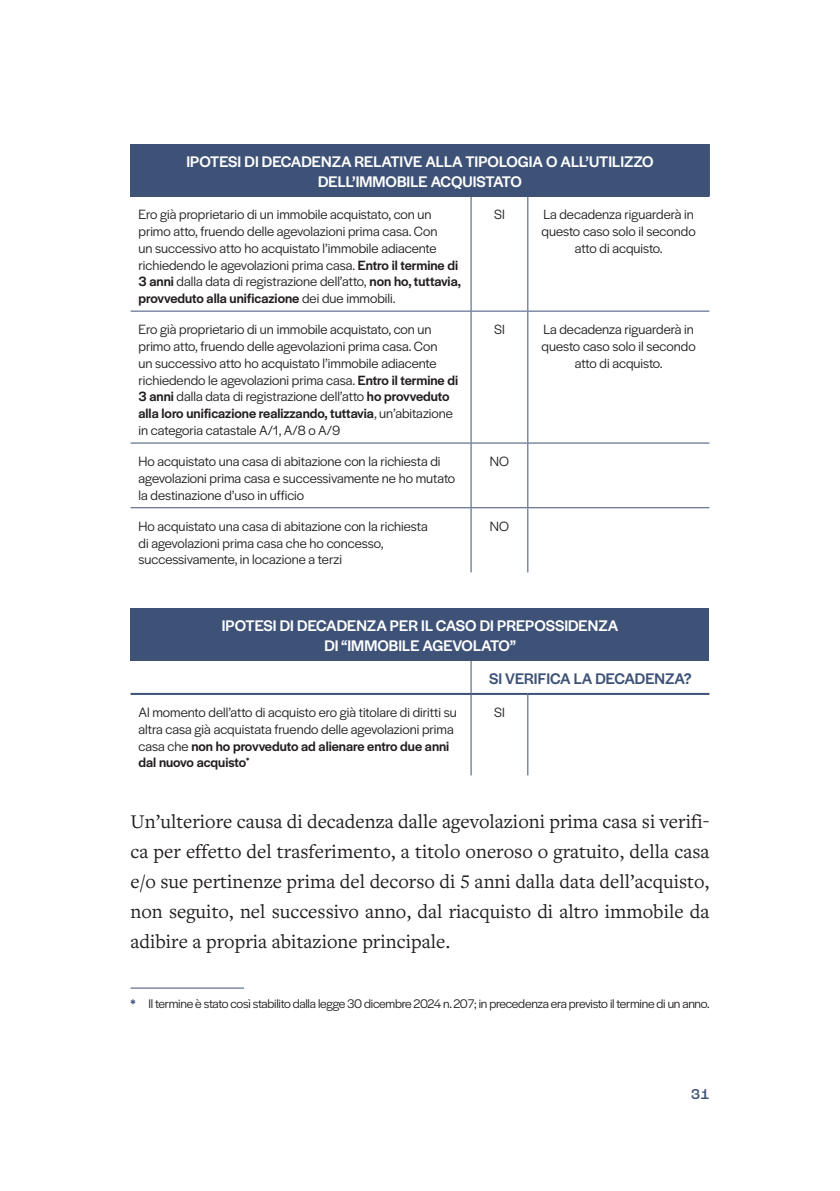
<style>
.page{position:relative;width:840px;height:1191px;background:#fff}
.page>*{position:absolute;margin:0;border:0;box-sizing:border-box;transform-origin:0 0}
.t1{font:20.2px/30px "Freight Text Pro";color:#231f20;text-align:justify}
.t2{font:500 16px/19.2px "Halyard Display";color:#fff;text-align:center}
.t3{font:500 16px "Halyard Display";color:#3e5278}
.t4{font:500 15px "Roc Grotesk";color:#3e5278}
.t5{font:14px/16.8px "Halyard Display";color:#231f20}
.t6{font:13px "Halyard Display";letter-spacing:-.02em;color:#231f20}
.s1{font-weight:500}
.s2{font-weight:600;color:#3e5278}
</style>
<div class="page">
<div style="left:130px;top:144px;width:579px;height:52px;background:#3e5278"></div>
<hr style="left:527px;top:196px;width:1px;height:115px;background:#3e5278">
<hr style="left:527px;top:312px;width:1px;height:130px;background:#3e5278">
<hr style="left:527px;top:443px;width:1px;height:64px;background:#3e5278">
<hr style="left:527px;top:508px;width:1px;height:64px;background:#3e5278">
<hr style="left:470px;top:196px;width:1px;height:115px;background:#3e5278">
<hr style="left:470px;top:312px;width:1px;height:130px;background:#3e5278">
<hr style="left:470px;top:443px;width:1px;height:64px;background:#3e5278">
<hr style="left:470px;top:508px;width:1px;height:64px;background:#3e5278">
<hr style="left:130px;top:311px;width:341px;height:1px;background:#3e5278">
<hr style="left:471px;top:311px;width:56px;height:1px;background:#3e5278">
<hr style="left:527px;top:311px;width:182px;height:1px;background:#3e5278">
<hr style="left:130px;top:442px;width:341px;height:1px;background:#3e5278">
<hr style="left:471px;top:442px;width:56px;height:1px;background:#3e5278">
<hr style="left:527px;top:442px;width:182px;height:1px;background:#3e5278">
<hr style="left:130px;top:507px;width:341px;height:1px;background:#3e5278">
<hr style="left:471px;top:507px;width:56px;height:1px;background:#3e5278">
<hr style="left:527px;top:507px;width:182px;height:1px;background:#3e5278">
<div style="left:130px;top:608px;width:579px;height:52px;background:#3e5278"></div>
<hr style="left:470px;top:660px;width:1px;height:33px;background:#3e5278">
<hr style="left:527px;top:695px;width:1px;height:80px;background:#3e5278">
<hr style="left:470px;top:695px;width:1px;height:80px;background:#3e5278">
<hr style="left:130px;top:693px;width:341px;height:2px;background:#3e5278">
<hr style="left:471px;top:693px;width:56px;height:2px;background:#3e5278">
<hr style="left:527px;top:693px;width:182px;height:2px;background:#3e5278">
<hr style="left:130px;top:987px;width:114px;height:1px;background:#3e5278">
<p class="t2" style="left:186px;top:151px;width:468px">IPOTESI DI DECADENZA RELATIVE ALLA TIPOLOGIA O ALL’UTILIZZO<br>DELL’IMMOBILE ACQUISTATO</p>
<p class="t5" style="left:138px;top:205px;width:324px">Ero già proprietario di un immobile acquistato, con un primo atto, fruendo delle agevolazioni prima casa. Con<br>un successivo atto ho acquistato l’immobile adiacente richiedendo le agevolazioni prima casa. <span class="s1">Entro il termine di 3 anni</span> dalla data di registrazione dell’atto, <span class="s1">non ho, tuttavia, provveduto alla unificazione</span> dei due immobili.</p>
<p class="t5" style="left:494px;top:205px;width:12px">SI</p>
<p class="t5" style="left:541px;top:205px;width:155px;text-align:center">La decadenza riguarderà in questo caso solo il secondo atto di acquisto.</p>
<p class="t5" style="left:138px;top:320px;width:321px">Ero già proprietario di un immobile acquistato, con un primo atto, fruendo delle agevolazioni prima casa. Con<br>un successivo atto ho acquistato l’immobile adiacente richiedendo le agevolazioni prima casa. <span class="s1">Entro il termine di 3 anni</span> dalla data di registrazione dell’atto <span class="s1">ho provveduto alla loro unificazione realizzando, tuttavia</span>, un’abitazione in categoria catastale A/1, A/8 o A/9</p>
<p class="t5" style="left:494px;top:320px;width:12px">SI</p>
<p class="t5" style="left:541px;top:320px;width:155px;text-align:center">La decadenza riguarderà in questo caso solo il secondo atto di acquisto.</p>
<p class="t5" style="left:138px;top:452px;width:318px">Ho acquistato una casa di abitazione con la richiesta di agevolazioni prima casa e successivamente ne ho mutato la destinazione d’uso in ufficio</p>
<p class="t5" style="left:489px;top:452px;width:21px">NO</p>
<p class="t5" style="left:138px;top:517px;width:290px">Ho acquistato una casa di abitazione con la richiesta di agevolazioni prima casa che ho concesso, successivamente, in locazione a terzi</p>
<p class="t5" style="left:489px;top:517px;width:21px">NO</p>
<p class="t2" style="left:222px;top:615px;width:398px">IPOTESI DI DECADENZA PER IL CASO DI PREPOSSIDENZA<br>DI “IMMOBILE AGEVOLATO”</p>
<p class="t3" style="left:489px;top:667px;width:204px">SI VERIFICA LA DECADENZA?</p>
<p class="t5" style="left:138px;top:703px;width:319px">Al momento dell’atto di acquisto ero già titolare di diritti su altra casa già acquistata fruendo delle agevolazioni prima casa che <span class="s1">non ho provveduto ad alienare entro due anni dal nuovo acquisto</span><sup>*</sup></p>
<p class="t5" style="left:494px;top:703px;width:12px">SI</p>
<p class="t1" style="left:130px;top:806px;width:580px">Un’ulteriore causa di decadenza dalle agevolazioni prima casa si verifi&shy;ca per effetto del trasferimento, a titolo oneroso o gratuito, della casa e/o sue pertinenze prima del decorso di 5 anni dalla data dell’acquisto, non seguito, nel successivo anno, dal riacquisto di altro immobile da adibire a propria abitazione principale.</p>
<p class="t6" style="left:130px;top:995px;width:580px"><span class="s2">*</span> Il termine è stato così stabilito dalla legge 30 dicembre 2024 n. 207; in precedenza era previsto il termine di un anno.</p>
<p class="t4" style="left:691px;top:1085px;width:20px">31</p>
</div>
